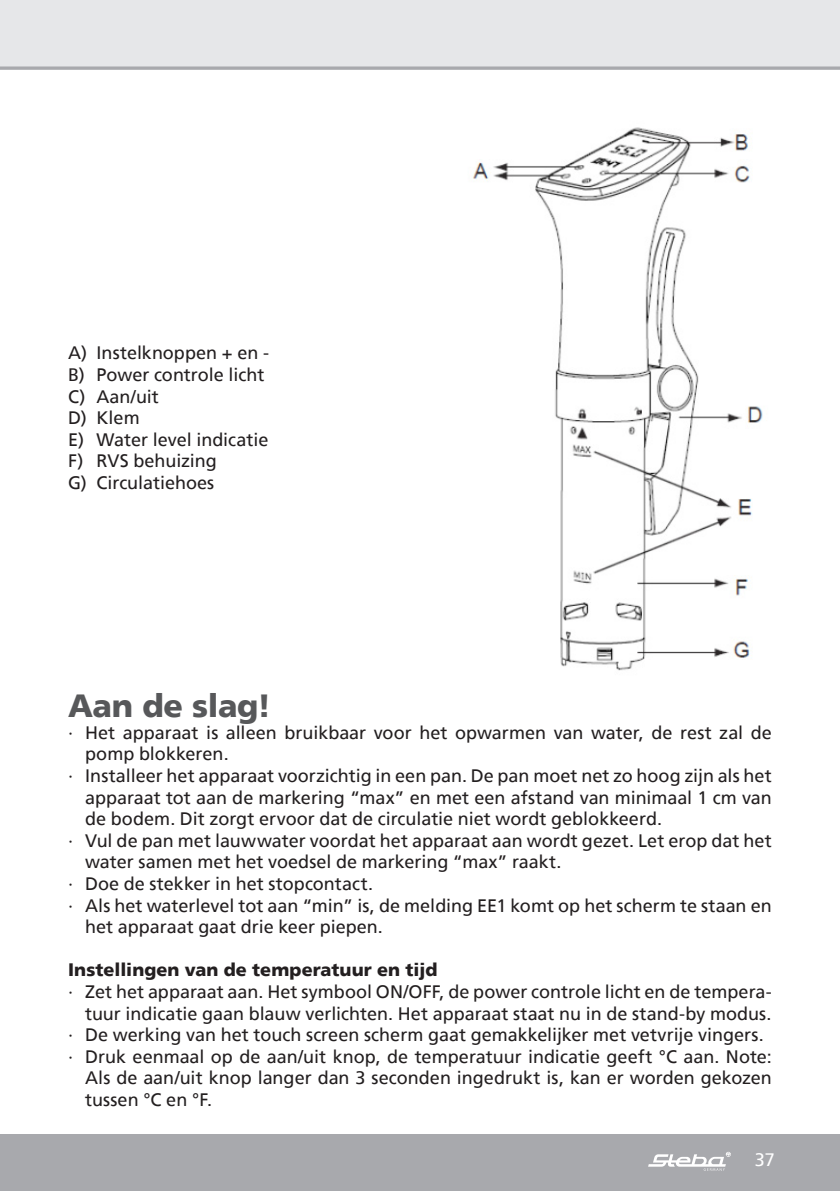
<style>
.page{position:relative;width:840px;height:1191px;background:#fff}
.page>*{position:absolute;margin:0;border:0;box-sizing:border-box;transform-origin:0 0}
.t1{font:900 32px "Frutiger";letter-spacing:-.015em;color:#57585a}
.t2{font:18px/21.6px "Frutiger";color:#231f20}
.t3{font:900 18px "Frutiger";letter-spacing:.005em;color:#231f20}
.t4{font:18px "Frutiger";color:#fff}
</style>
<div class="page">
<div style="left:0;top:0;width:839px;height:68px;background:#e6e7e9"></div>
<div style="left:0;top:1134px;width:839px;height:57px;background:#a8a9ad"></div>
<svg style="left:648px;top:1151px;width:82px;height:19px"></svg>
<svg style="left:0;top:66px;width:839px;height:4px;background:#b3b4b8"></svg>
<img style="left:472px;top:127px;width:291px;height:544px">
<p class="t2" style="left:68px;top:342px;width:202px">A) Instelknoppen + en -<br>B) Power controle licht<br>C) Aan/uit<br>D) Klem<br>E) Water level indicatie<br>F) RVS behuizing<br>G) Circulatiehoes</p>
<h1 class="t1" style="left:68px;top:686px;width:205px">Aan de slag!</h1>
<p class="t2" style="left:68px;top:721px;width:704px">∙ Het apparaat is alleen bruikbaar voor het opwarmen van water, de rest zal de</p>
<p class="t2" style="left:85px;top:743px;width:145px">pomp blokkeren.</p>
<p class="t2" style="left:68px;top:764px;width:704px">∙ Installeer het apparaat voorzichtig in een pan. De pan moet net zo hoog zijn als het</p>
<p class="t2" style="left:85px;top:786px;width:687px">apparaat tot aan de markering “max” en met een afstand van minimaal 1 cm van</p>
<p class="t2" style="left:85px;top:808px;width:578px">de bodem. Dit zorgt ervoor dat de circulatie niet wordt geblokkeerd.</p>
<p class="t2" style="left:68px;top:829px;width:704px">∙ Vul de pan met lauwwater voordat het apparaat aan wordt gezet. Let erop dat het</p>
<p class="t2" style="left:85px;top:851px;width:477px">water samen met het voedsel de markering “max” raakt.</p>
<p class="t2" style="left:68px;top:872px;width:306px">∙ Doe de stekker in het stopcontact.</p>
<p class="t2" style="left:68px;top:894px;width:704px">∙ Als het waterlevel tot aan “min” is, de melding EE1 komt op het scherm te staan en</p>
<p class="t2" style="left:85px;top:916px;width:299px">het apparaat gaat drie keer piepen.</p>
<p class="t3" style="left:68px;top:959px;width:370px">Instellingen van de temperatuur en tijd</p>
<p class="t2" style="left:68px;top:980px;width:704px">∙ Zet het apparaat aan. Het symbool ON/OFF, de power controle licht en de tempera-</p>
<p class="t2" style="left:85px;top:1002px;width:687px">tuur indicatie gaan blauw verlichten. Het apparaat staat nu in de stand-by modus.</p>
<p class="t2" style="left:68px;top:1024px;width:697px">∙ De werking van het touch screen scherm gaat gemakkelijker met vetvrije vingers.</p>
<p class="t2" style="left:68px;top:1045px;width:704px">∙ Druk eenmaal op de aan/uit knop, de temperatuur indicatie geeft °C aan. Note:</p>
<p class="t2" style="left:85px;top:1067px;width:687px">Als de aan/uit knop langer dan 3 seconden ingedrukt is, kan er worden gekozen</p>
<p class="t2" style="left:85px;top:1088px;width:128px">tussen °C en °F.</p>
<p class="t4" style="left:754px;top:1149px;width:22px">37</p>
</div>
